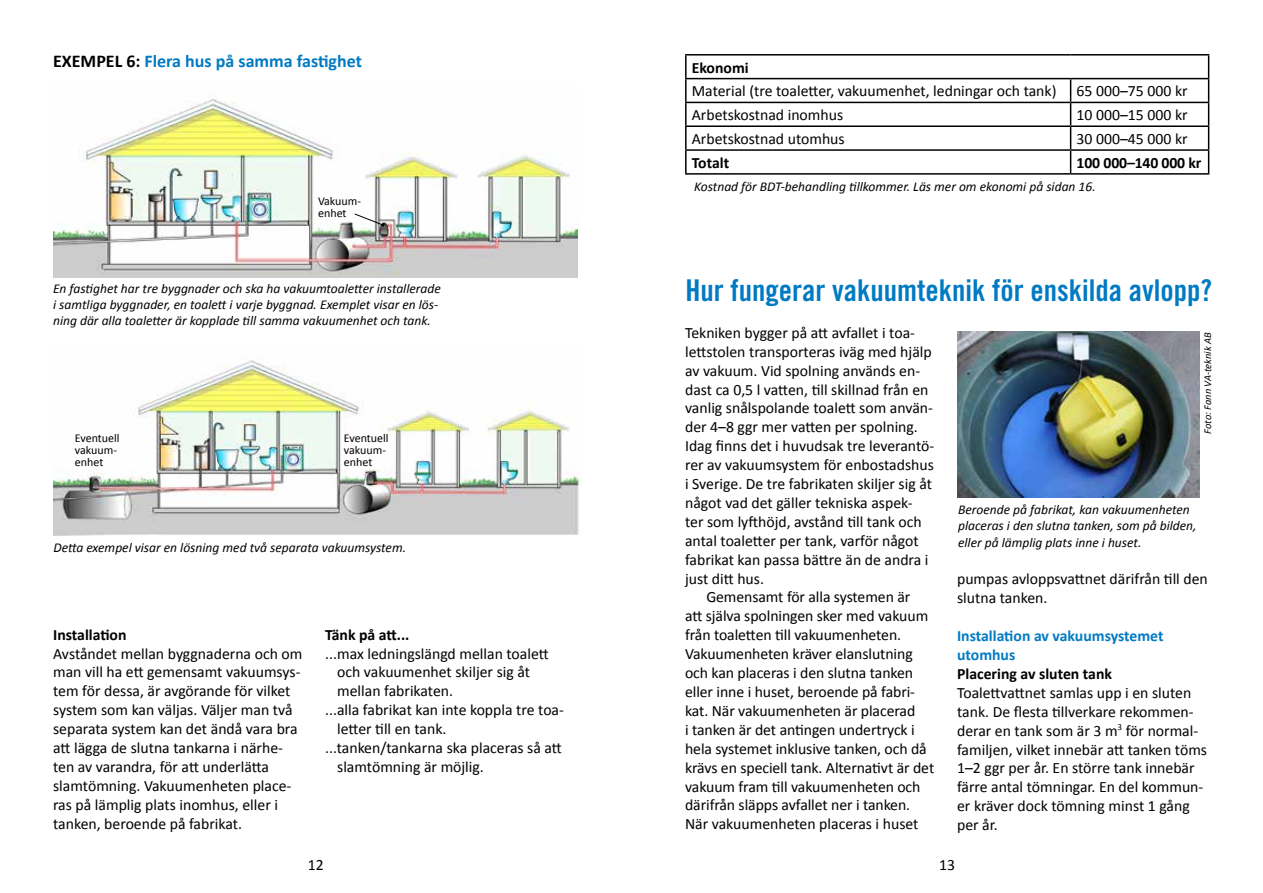
<style>
.page{position:relative;width:1263px;height:893px;background:#fff}
.page>*{position:absolute;margin:0;border:0;box-sizing:border-box;transform-origin:0 0}
.t1{font:30px "Trade Gothic LT Std Bd Cn 20";color:#007ac2}
.t2{font:700 18px "Calibri";color:#007ac2}
.t3{font:15.75px/18.9px "Calibri";color:#000}
.t4{font:700 15.75px "Calibri";color:#000}
.t5{font:700 15.75px/18.9px "Calibri";color:#007ac2}
.t6{font:italic 13.5px/16.2px "Calibri";color:#000}
.t7{font:12px/12px "Calibri";color:#000}
.t8{font:italic 10.5px "Calibri";color:#000}
.s1{color:#000}
</style>
<div class="page">
<img style="left:53px;top:98px;width:524px;height:179px">
<svg style="left:354px;top:213px;width:30px;height:13px"></svg>
<img style="left:53px;top:360px;width:529px;height:175px">
<hr style="left:685px;top:54px;width:386px;height:2px;background:#000">
<hr style="left:1071px;top:54px;width:138px;height:2px;background:#000">
<hr style="left:685px;top:78px;width:386px;height:1px;background:#000">
<hr style="left:1071px;top:78px;width:138px;height:1px;background:#000">
<hr style="left:685px;top:102px;width:386px;height:1px;background:#000">
<hr style="left:1071px;top:102px;width:138px;height:1px;background:#000">
<hr style="left:685px;top:125px;width:386px;height:2px;background:#000">
<hr style="left:1071px;top:125px;width:138px;height:2px;background:#000">
<hr style="left:685px;top:149px;width:386px;height:2px;background:#000">
<svg style="left:685px;top:56px;width:1px;height:117px"></svg>
<hr style="left:1071px;top:149px;width:138px;height:2px;background:#000">
<svg style="left:1070px;top:79px;width:1px;height:94px"></svg>
<svg style="left:1208px;top:56px;width:1px;height:117px"></svg>
<hr style="left:685px;top:173px;width:386px;height:2px;background:#000">
<hr style="left:1071px;top:173px;width:138px;height:2px;background:#000">
<img style="left:957px;top:331px;width:242px;height:166px">
<p class="t2" style="left:53px;top:49px;width:310px"><span class="s1">EXEMPEL 6:</span> Flera hus på samma fastighet</p>
<p class="t7" style="left:318px;top:195px;width:45px">Vakuum&shy;enhet</p>
<p class="t6" style="left:53px;top:279px;width:389px">En fastighet har tre byggnader och ska ha vakuumtoaletter installerade i samtliga byggnader, en toalett i varje byggnad. Exemplet visar en lös&shy;ning där alla toaletter är kopplade till samma vakuumenhet och tank.</p>
<p class="t7" style="left:75px;top:432px;width:46px">Eventuell vakuum&shy;enhet</p>
<p class="t7" style="left:344px;top:432px;width:46px">Eventuell vakuum&shy;enhet</p>
<p class="t6" style="left:53px;top:539px;width:354px">Detta exempel visar en lösning med två separata vakuumsystem.</p>
<p class="t4" style="left:53px;top:624px;width:75px">Installation</p>
<p class="t3" style="left:53px;top:644px;width:251px">Avståndet mellan byggnaderna och om man vill ha ett gemensamt vakuumsys&shy;tem för dessa, är avgörande för vilket system som kan väljas. Väljer man två separata system kan det ändå vara bra att lägga de slutna tankarna i närhe&shy;ten av varandra, för att underlätta slamtömning. Vakuumenheten place&shy;ras på lämplig plats inomhus, eller i tanken, beroende på fabrikat.</p>
<p class="t4" style="left:325px;top:624px;width:86px">Tänk på att...</p>
<p class="t3" style="left:325px;top:644px;width:225px">...max ledningslängd mellan toalett</p>
<p class="t3" style="left:337px;top:663px;width:194px">och vakuumenhet skiljer sig åt</p>
<p class="t3" style="left:337px;top:682px;width:117px">mellan fabrikaten.</p>
<p class="t3" style="left:325px;top:701px;width:240px">...alla fabrikat kan inte koppla tre toa-</p>
<p class="t3" style="left:337px;top:719px;width:111px">letter till en tank.</p>
<p class="t3" style="left:325px;top:738px;width:238px">...tanken/tankarna ska placeras så att</p>
<p class="t3" style="left:337px;top:757px;width:148px">slamtömning är möjlig.</p>
<p class="t4" style="left:692px;top:57px;width:58px">Ekonomi</p>
<p class="t3" style="left:692px;top:82px;width:366px">Material (tre toaletter, vakuumenhet, ledningar och tank)</p>
<p class="t3" style="left:1076px;top:82px;width:113px">65 000–75 000 kr</p>
<p class="t3" style="left:692px;top:106px;width:153px">Arbetskostnad inomhus</p>
<p class="t3" style="left:1076px;top:106px;width:113px">10 000–15 000 kr</p>
<p class="t3" style="left:692px;top:129px;width:154px">Arbetskostnad utomhus</p>
<p class="t3" style="left:1076px;top:129px;width:113px">30 000–45 000 kr</p>
<p class="t4" style="left:692px;top:153px;width:39px">Totalt</p>
<p class="t4" style="left:1076px;top:153px;width:126px">100 000–140 000 kr</p>
<p class="t6" style="left:694px;top:178px;width:403px">Kostnad för BDT-behandling tillkommer. Läs mer om ekonomi på sidan 16.</p>
<h1 class="t1" style="left:686px;top:272px;width:528px">Hur fungerar vakuumteknik för enskilda avlopp?</h1>
<p class="t3" style="left:685px;top:323px;width:231px">Tekniken bygger på att avfallet i toa-</p>
<p class="t3" style="left:685px;top:342px;width:248px">lettstolen transporteras iväg med hjälp</p>
<p class="t3" style="left:685px;top:361px;width:237px">av vakuum. Vid spolning används en-</p>
<p class="t3" style="left:685px;top:380px;width:245px">dast ca 0,5 l vatten, till skillnad från en</p>
<p class="t3" style="left:685px;top:399px;width:249px">vanlig snålspolande toalett som använ-</p>
<p class="t3" style="left:685px;top:418px;width:234px">der 4–8 ggr mer vatten per spolning.</p>
<p class="t3" style="left:685px;top:437px;width:251px">Idag finns det i huvudsak tre leverantö-</p>
<p class="t3" style="left:685px;top:456px;width:250px">rer av vakuumsystem för enbostadshus</p>
<p class="t3" style="left:685px;top:474px;width:248px">i Sverige. De tre fabrikaten skiljer sig åt</p>
<p class="t3" style="left:685px;top:493px;width:229px">något vad det gäller tekniska aspek-</p>
<p class="t3" style="left:685px;top:512px;width:238px">ter som lyfthöjd, avstånd till tank och</p>
<p class="t3" style="left:685px;top:531px;width:235px">antal toaletter per tank, varför något</p>
<p class="t3" style="left:685px;top:550px;width:245px">fabrikat kan passa bättre än de andra i</p>
<p class="t3" style="left:685px;top:569px;width:80px">just ditt hus.</p>
<p class="t3" style="left:706px;top:588px;width:205px">Gemensamt för alla systemen är</p>
<p class="t3" style="left:685px;top:607px;width:245px">att själva spolningen sker med vakuum</p>
<p class="t3" style="left:685px;top:626px;width:218px">från toaletten till vakuumenheten.</p>
<p class="t3" style="left:685px;top:645px;width:229px">Vakuumenheten kräver elanslutning</p>
<p class="t3" style="left:685px;top:663px;width:230px">och kan placeras i den slutna tanken</p>
<p class="t3" style="left:685px;top:682px;width:232px">eller inne i huset, beroende på fabri-</p>
<p class="t3" style="left:685px;top:701px;width:232px">kat. När vakuumenheten är placerad</p>
<p class="t3" style="left:685px;top:720px;width:231px">i tanken är det antingen undertryck i</p>
<p class="t3" style="left:685px;top:739px;width:243px">hela systemet inklusive tanken, och då</p>
<p class="t3" style="left:685px;top:758px;width:251px">krävs en speciell tank. Alternativt är det</p>
<p class="t3" style="left:685px;top:777px;width:237px">vakuum fram till vakuumenheten och</p>
<p class="t3" style="left:685px;top:796px;width:227px">därifrån släpps avfallet ner i tanken.</p>
<p class="t3" style="left:685px;top:815px;width:235px">När vakuumenheten placeras i huset</p>
<p class="t8" style="left:1200px;top:434px;width:103px;rotate:-90deg">Foto: Fann VA-teknik AB</p>
<p class="t6" style="left:958px;top:501px;width:240px">Beroende på fabrikat, kan vakuumenheten placeras i den slutna tanken, som på bilden, eller på lämplig plats inne i huset.</p>
<p class="t3" style="left:957px;top:570px;width:252px">pumpas avloppsvattnet därifrån till den slutna tanken.</p>
<p class="t5" style="left:957px;top:626px;width:208px">Installation av vakuumsystemet utomhus</p>
<p class="t4" style="left:957px;top:664px;width:156px">Placering av sluten tank</p>
<p class="t3" style="left:957px;top:683px;width:252px">Toalettvattnet samlas upp i en sluten tank. De flesta tillverkare rekommen&shy;derar en tank som är 3 m<sup>3</sup> för normal&shy;familjen, vilket innebär att tanken töms 1–2 ggr per år. En större tank innebär färre antal tömningar. En del kommun&shy;er kräver dock tömning minst 1 gång per år.</p>
<p class="t3" style="left:308px;top:855px;width:17px">12</p>
<p class="t3" style="left:939px;top:855px;width:17px">13</p>
</div>
